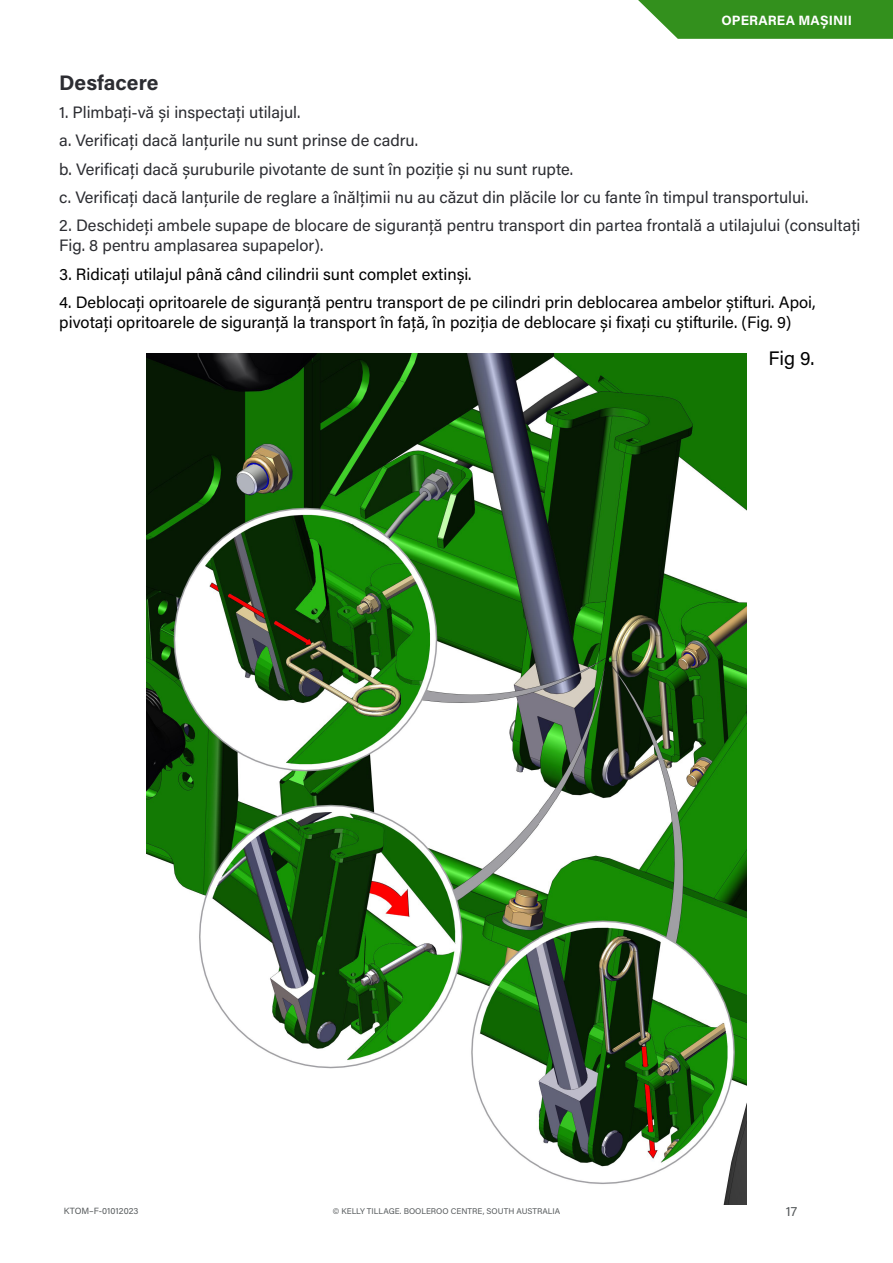
<style>
.page{position:relative;width:893px;height:1263px;background:#fff}
.page>*{position:absolute;margin:0;border:0;box-sizing:border-box;transform-origin:0 0}
.Body_Sub_Headings{font:700 21px "Acumin Pro";color:#2c2d32}
.t1{font:19.5px "Acumin Pro";color:#000}
.Description_Text{font:16.5px/19.8px "Acumin Pro";color:#2c2d32}
.Description_Text-2{font:16.5px/19.8px "Acumin Pro";color:#000}
.Tab_Label_White{font:700 13.5px "Acumin Pro";letter-spacing:.01em;color:#fff}
.t2{font:13.5px "Acumin Pro";color:#565a5c}
.t3{font:9px "Acumin Pro";color:#565a5c}
.t4{font:8.25px "Acumin Pro";color:#565a5c}
</style>
<div class="page">
<svg style="left:638px;top:0;width:255px;height:39px;background:#43992f"></svg>
<img style="left:147px;top:354px;width:599px;height:850px">
<p class="Tab_Label_White" style="left:721px;top:11px;width:132px">OPERAREA MAȘINII</p>
<p class="Body_Sub_Headings" style="left:59px;top:68px;width:101px">Desfacere</p>
<p class="Description_Text" style="left:59px;top:102px;width:243px">1. Plimbați-vă și inspectați utilajul.</p>
<p class="Description_Text" style="left:59px;top:130px;width:360px">a. Verificați dacă lanțurile nu sunt prinse de cadru.</p>
<p class="Description_Text" style="left:59px;top:158px;width:515px">b. Verificați dacă șuruburile pivotante de sunt în poziție și nu sunt rupte.</p>
<p class="Description_Text" style="left:59px;top:187px;width:751px">c. Verificați dacă lanțurile de reglare a înălțimii nu au căzut din plăcile lor cu fante în timpul transportului.</p>
<p class="Description_Text" style="left:59px;top:215px;width:803px">2. Deschideți ambele supape de blocare de siguranță pentru transport din partea frontală a utilajului (consultați<br>Fig. 8 pentru amplasarea supapelor).</p>
<p class="Description_Text-2" style="left:59px;top:263px;width:414px">3. Ridicați utilajul până când cilindrii sunt complet extinși.</p>
<p class="Description_Text-2" style="left:59px;top:291px;width:758px">4. Deblocați opritoarele de siguranță pentru transport de pe cilindri prin deblocarea ambelor știfturi. Apoi, pivotați opritoarele de siguranță la transport în față, în poziția de deblocare și fixați cu știfturile. (Fig. 9)</p>
<p class="t1" style="left:769px;top:345px;width:47px">Fig 9.</p>
<p class="t3" style="left:64px;top:1205px;width:76px">KTOM–F-01012023</p>
<p class="t4" style="left:333px;top:1205px;width:229px">© KELLY TILLAGE. BOOLEROO CENTRE, SOUTH AUSTRALIA</p>
<p class="t2" style="left:786px;top:1201px;width:13px">17</p>
</div>
